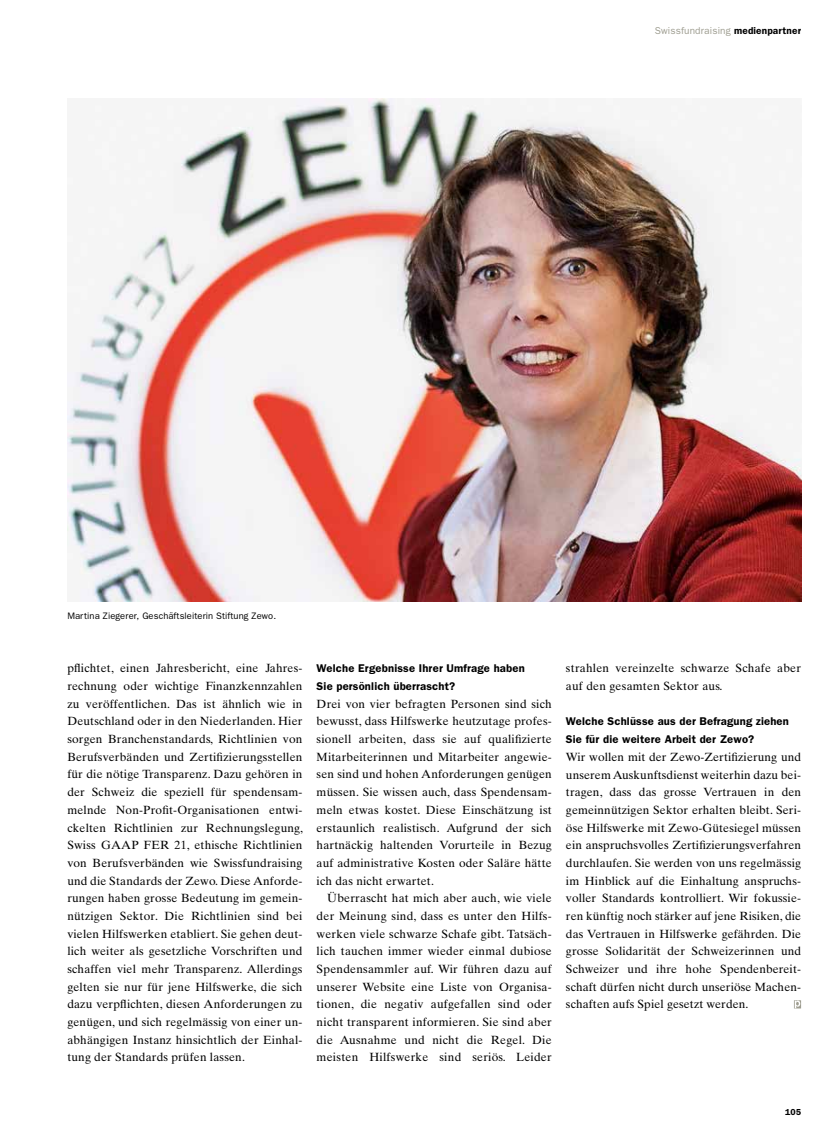
<style>
.page{position:relative;width:833px;height:1134px;background:#fff}
.page>*{position:absolute;margin:0;border:0;box-sizing:border-box;transform-origin:0 0}
.t1{font:11.88px/17.6px "Times Ten";letter-spacing:.015em;color:#000;text-align:justify}
.t2{font:600 11.25px/17.6px "Franklin Gothic";letter-spacing:.015em;color:#000}
.t3{font:10px "Franklin Gothic";letter-spacing:.015em;color:#9e9d90}
.t4{font:9.38px "Franklin Gothic";letter-spacing:.01em;color:#000}
.t5{font:600 8.75px "Franklin Gothic";color:#000}
.s1{font-weight:600;color:#000}
</style>
<div class="page">
<img style="left:67px;top:99px;width:734px;height:503px">
<svg style="left:794px;top:1000px;width:7px;height:8px"></svg>
<p class="t3" style="left:654px;top:25px;width:148px">Swissfundraising <span class="s1">medienpartner</span></p>
<p class="t4" style="left:67px;top:611px;width:210px">Martina Ziegerer, Geschäftsleiterin Stiftung Zewo.</p>
<p class="t1" style="left:67px;top:659px;width:237px">pflichtet, einen Jahresbericht, eine Jahres&shy;rechnung oder wichtige Finanzkennzahlen zu veröffentlichen. Das ist ähnlich wie in Deutschland oder in den Niederlanden. Hier sorgen Branchenstandards, Richtlinien von Berufsverbänden und Zertifizierungsstellen für die nötige Transparenz. Dazu gehören in der Schweiz die speziell für spendensam&shy;melnde Non-Profit-Organisationen entwi&shy;ckelten Richtlinien zur Rechnungslegung, Swiss GAAP FER 21, ethische Richtlinien von Berufsverbänden wie Swissfundraising und die Standards der Zewo. Diese Anforde&shy;rungen haben grosse Bedeutung im gemein&shy;nützigen Sektor. Die Richtlinien sind bei vielen Hilfswerken etabliert. Sie gehen deut&shy;lich weiter als gesetzliche Vorschriften und schaffen viel mehr Transparenz. Allerdings gelten sie nur für jene Hilfswerke, die sich dazu verpflichten, diesen Anforderungen zu genügen, und sich regelmässig von einer un&shy;abhängigen Instanz hinsichtlich der Einhal&shy;tung der Standards prüfen lassen.</p>
<p class="t2" style="left:317px;top:660px;width:210px">Welche Ergebnisse Ihrer Umfrage haben<br>Sie persönlich überrascht?</p>
<p class="t1" style="left:317px;top:695px;width:237px">Drei von vier befragten Personen sind sich bewusst, dass Hilfswerke heutzutage profes&shy;sionell arbeiten, dass sie auf qualifizierte Mitarbeiterinnen und Mitarbeiter angewie&shy;sen sind und hohen Anforderungen genügen müssen. Sie wissen auch, dass Spendensam&shy;meln etwas kostet. Diese Einschätzung ist erstaunlich realistisch. Aufgrund der sich hartnäckig haltenden Vorurteile in Bezug auf administrative Kosten oder Saläre hätte ich das nicht erwartet.</p>
<p class="t1" style="left:317px;top:889px;width:237px;text-indent:11px">Überrascht hat mich aber auch, wie viele der Meinung sind, dass es unter den Hilfs&shy;werken viele schwarze Schafe gibt. Tatsäch&shy;lich tauchen immer wieder einmal dubiose Spendensammler auf. Wir führen dazu auf unserer Website eine Liste von Organisa&shy;tionen, die negativ aufgefallen sind oder nicht transparent informieren. Sie sind aber die Ausnahme und nicht die Regel. Die meisten Hilfswerke sind seriös. Leider</p>
<p class="t1" style="left:566px;top:659px;width:237px">strahlen vereinzelte schwarze Schafe aber auf den gesamten Sektor aus.</p>
<p class="t2" style="left:566px;top:713px;width:224px">Welche Schlüsse aus der Befragung ziehen<br>Sie für die weitere Arbeit der Zewo?</p>
<p class="t1" style="left:566px;top:748px;width:237px">Wir wollen mit der Zewo-Zertifizierung und unserem Auskunftsdienst weiterhin dazu bei&shy;tragen, dass das grosse Vertrauen in den gemeinnützigen Sektor erhalten bleibt. Seri&shy;öse Hilfswerke mit Zewo-Gütesiegel müssen ein anspruchsvolles Zertifizierungsverfahren durchlaufen. Sie werden von uns regelmässig im Hinblick auf die Einhaltung anspruchs&shy;voller Standards kontrolliert. Wir fokussie&shy;ren künftig noch stärker auf jene Risiken, die das Vertrauen in Hilfswerke gefährden. Die grosse Solidarität der Schweizerinnen und Schweizer und ihre hohe Spendenbereit&shy;schaft dürfen nicht durch unseriöse Machen&shy;schaften aufs Spiel gesetzt werden.</p>
<p class="t5" style="left:785px;top:1106px;width:18px">105</p>
</div>
